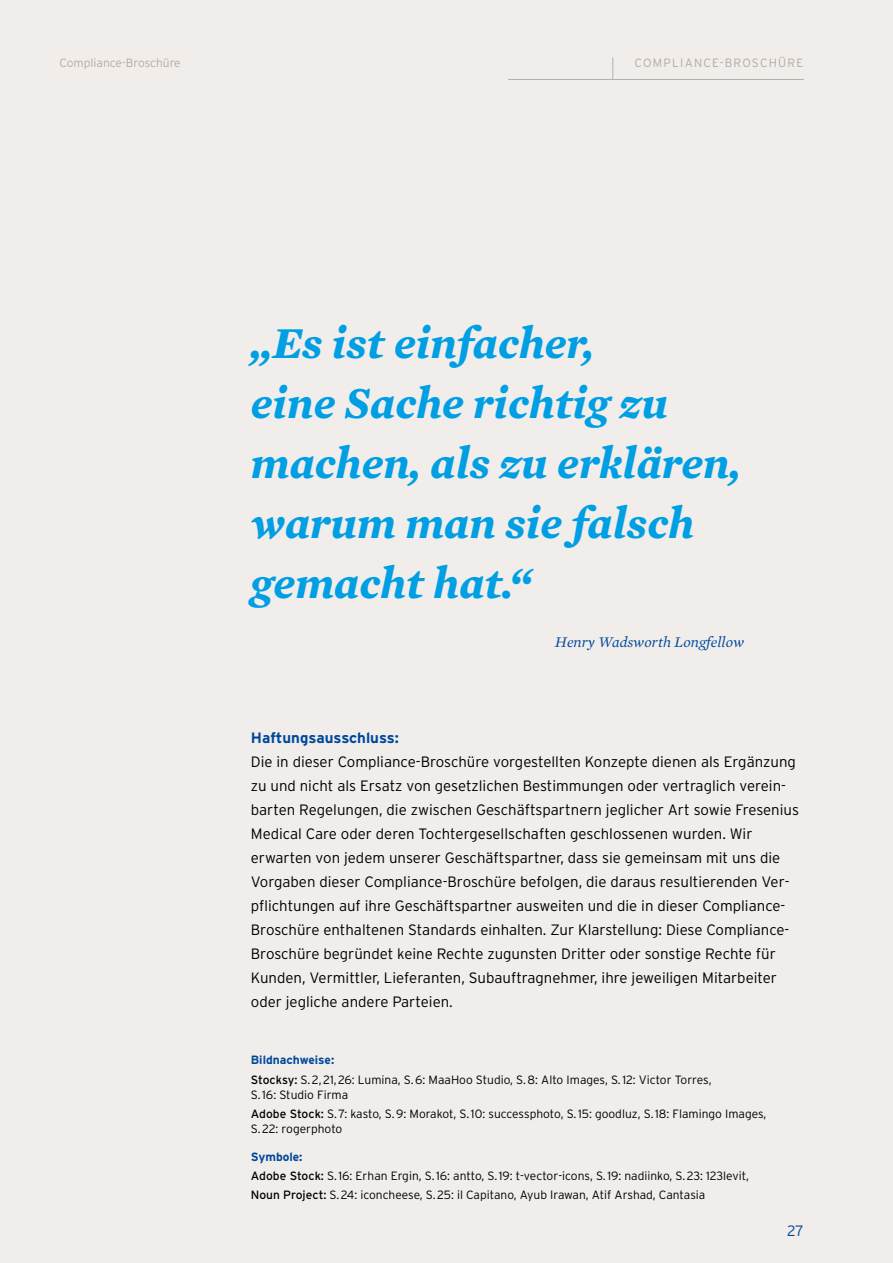
<style>
.page{position:relative;width:893px;height:1263px;background:#f0edeb}
.page>*{position:absolute;margin:0;border:0;box-sizing:border-box;transform-origin:0 0}
.t1{font:italic 700 45px/60px "Mercury Text G1";color:#009fe3}
.t2{font:300 15px/24px "Interstate";color:#000}
.t3{font:italic 15px "Mercury Text G1";color:#00489a}
.t4{font:700 15px "Interstate";color:#00489a}
.t5{font:300 15px "Interstate";color:#00489a}
.t6{font:300 12px/19.2px "Interstate";color:#000}
.t7{font:300 12px "Interstate";color:#b5aba1}
.t8{font:300 12px "Interstate";letter-spacing:.1em;color:#b5aba1}
.s1{font-weight:700;color:#00489a}
.s2{font-weight:400}
</style>
<div class="page">
<hr style="left:508px;top:79px;width:296px;height:1px;background:#b3b2b2">
<svg style="left:612px;top:57px;width:1px;height:22px"></svg>
<p class="t7" style="left:60px;top:56px;width:123px">Compliance-Broschüre</p>
<p class="t8" style="left:635px;top:56px;width:171px">COMPLIANCE-BROSCHÜRE</p>
<h1 class="t1" style="left:251px;top:311px;width:492px">„Es ist einfacher,<br>eine Sache richtig zu machen, als zu erklären, warum man sie falsch gemacht hat.“</h1>
<p class="t3" style="left:555px;top:632px;width:190px">Henry Wadsworth Longfellow</p>
<p class="t4" style="left:251px;top:729px;width:150px">Haftungsausschluss:</p>
<p class="t2" style="left:251px;top:750px;width:550px">Die in dieser Compliance-Broschüre vorgestellten Konzepte dienen als Ergänzung zu und nicht als Ersatz von gesetzlichen Bestimmungen oder vertraglich verein&shy;barten Regelungen, die zwischen Geschäftspartnern jeglicher Art sowie Fresenius Medical Care oder deren Tochtergesellschaften geschlossenen wurden. Wir erwarten von jedem unserer Geschäftspartner, dass sie gemeinsam mit uns die Vorgaben dieser Compliance-Broschüre befolgen, die daraus resultierenden Ver&shy;pflichtungen auf ihre Geschäftspartner ausweiten und die in dieser Compliance-- Broschüre enthaltenen Standards einhalten. Zur Klarstellung: Diese Compliance-- Broschüre begründet keine Rechte zugunsten Dritter oder sonstige Rechte für Kunden, Vermittler, Lieferanten, Subauftragnehmer, ihre jeweiligen Mitarbeiter oder jegliche andere Parteien.</p>
<p class="t6" style="left:251px;top:1050px;width:462px"><span class="s1">Bildnachweise:<br></span><span class="s2">Stocksy:</span> S.2,21,26: Lumina, S.6: MaaHoo Studio, S.8: Alto Images, S.12: Victor Torres,</p>
<p class="t6" style="left:251px;top:1085px;width:517px">S.16: Studio Firma<br><span class="s2">Adobe Stock:</span> S.7: kasto, S.9: Morakot, S.10: successphoto, S.15: goodluz, S.18: Flamingo Images,</p>
<p class="t6" style="left:251px;top:1119px;width:93px">S.22: rogerphoto</p>
<p class="t6" style="left:251px;top:1147px;width:500px"><span class="s1">Symbole:<br></span><span class="s2">Adobe Stock:</span> S.16: Erhan Ergin, S.16: antto, S.19: t-vector-icons, S.19: nadiinko, S.23: 123levit,<br><span class="s2">Noun Project:</span> S.24: iconcheese, S.25: il Capitano, Ayub Irawan, Atif Arshad, Cantasia</p>
<p class="t5" style="left:787px;top:1222px;width:18px">27</p>
</div>
